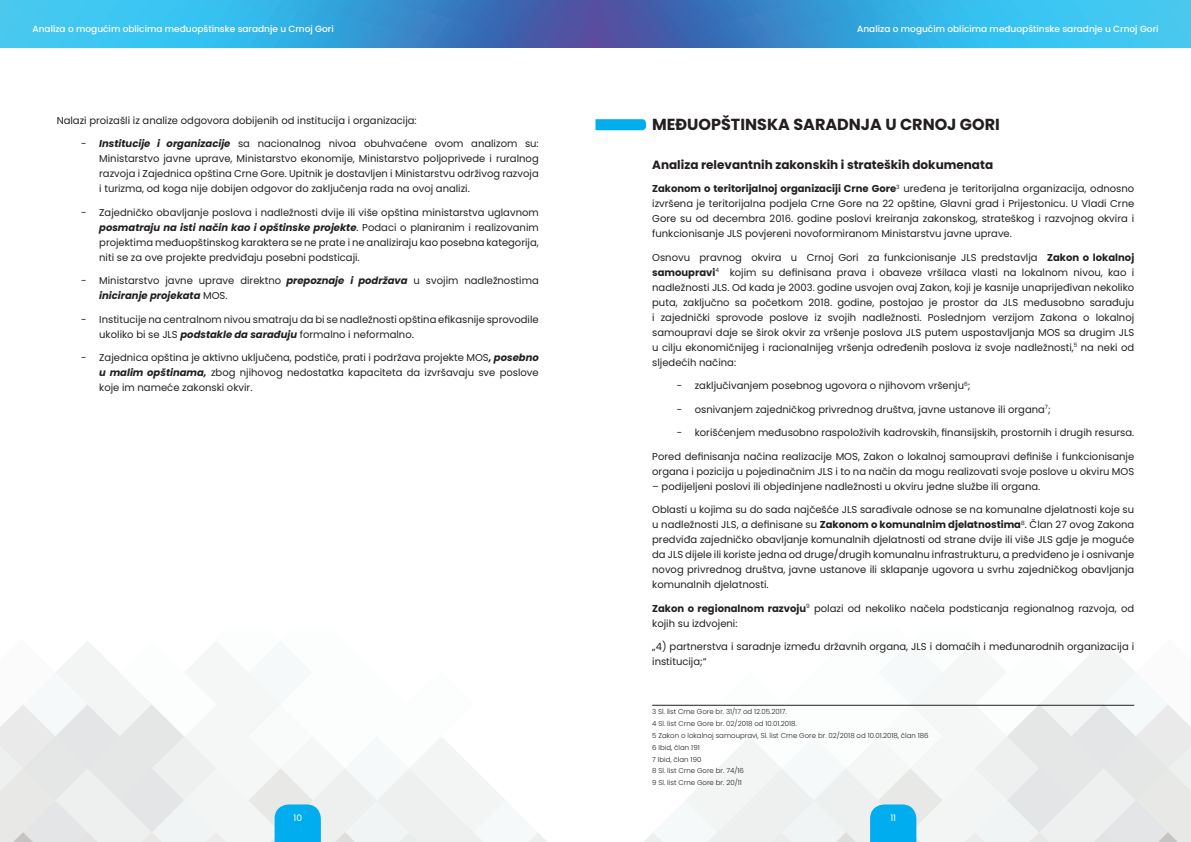
<style>
.page{position:relative;width:1191px;height:842px;background:#fff}
.page>*{position:absolute;margin:0;border:0;box-sizing:border-box;transform-origin:0 0}
.t1{font:700 16px "Poppins";color:#231f20}
.t2{font:700 12px "Poppins";color:#231f20}
.t3{font:10px/15px "Poppins";color:#231f20;text-align:justify}
.t4{font:500 9px "Poppins";color:#fff}
.t5{font:9px "Poppins";color:#fff}
.t6{font:300 7px/11.8px "Poppins";color:#231f20}
.s1{font-weight:700;font-style:italic}
.s2{font-weight:700}
</style>
<div class="page">
<svg style="left:0;top:0;width:595px;height:47px;background:#3b9ed7"></svg>
<svg style="left:595px;top:0;width:596px;height:47px;background:#3b9ed7"></svg>
<svg style="left:275px;top:804px;width:46px;height:38px;background:#0db1ee"></svg>
<svg style="left:870px;top:804px;width:46px;height:38px;background:#0db1ee"></svg>
<hr style="left:652px;top:705px;width:482px;height:1px;background:#231f20">
<svg style="left:595px;top:119px;width:51px;height:11px"></svg>
<p class="t4" style="left:32px;top:24px;width:303px">Analiza o mogućim oblicima međuopštinske saradnje u Crnoj Gori</p>
<p class="t4" style="left:857px;top:24px;width:303px">Analiza o mogućim oblicima međuopštinske saradnje u Crnoj Gori</p>
<p class="t3" style="left:57px;top:113px;width:361px">Nalazi proizašli iz analize odgovora dobijenih od institucija i organizacija:</p>
<p class="t3" style="left:99px;top:136px;width:441px;text-indent:-18px">- <span class="s1">Institucije i organizacije</span> sa nacionalnog nivoa obuhvaćene ovom analizom su:<br>Ministarstvo javne uprave, Ministarstvo ekonomije, Ministarstvo poljoprivede i ruralnog razvoja i Zajednica opština Crne Gore. Upitnik je dostavljen i Ministarstvu održivog razvoja i turizma, od koga nije dobijen odgovor do zaključenja rada na ovoj analizi.</p>
<p class="t3" style="left:99px;top:205px;width:441px;text-indent:-18px">- Zajedničko obavljanje poslova i nadležnosti dvije ili više opština ministarstva uglavnom <span class="s1">posmatraju na isti način kao i opštinske projekte</span>. Podaci o planiranim i realizovanim projektima međuopštinskog karaktera se ne prate i ne analiziraju kao posebna kategorija, niti se za ove projekte predviđaju posebni podsticaji.</p>
<p class="t3" style="left:99px;top:273px;width:441px;text-indent:-18px">- Ministarstvo javne uprave direktno <span class="s1">prepoznaje i podržava</span> u svojim nadležnostima <span class="s1">iniciranje projekata</span> MOS.</p>
<p class="t3" style="left:99px;top:312px;width:441px;text-indent:-18px">- Institucije na centralnom nivou smatraju da bi se nadležnosti opština efikasnije sprovodile ukoliko bi se JLS <span class="s1">podstakle da sarađuju</span> formalno i neformalno.</p>
<p class="t3" style="left:99px;top:350px;width:441px;text-indent:-18px">- Zajednica opština je aktivno uključena, podstiče, prati i podržava projekte MOS<span class="s1">, posebno u malim opštinama,</span> zbog njihovog nedostatka kapaciteta da izvršavaju sve poslove koje im nameće zakonski okvir.</p>
<h1 class="t1" style="left:652px;top:115px;width:349px">MEĐUOPŠTINSKA SARADNJA U CRNOJ GORI</h1>
<p class="t2" style="left:652px;top:158px;width:342px">Analiza relevantnih zakonskih i strateških dokumenata</p>
<p class="t3" style="left:652px;top:181px;width:483px"><span class="s2">Zakonom o teritorijalnoj organizaciji Crne Gore</span><sup>3</sup> uređena je teritorijalna organizacija, odnosno izvršena je teritorijalna podjela Crne Gore na 22 opštine, Glavni grad i Prijestonicu. U Vladi Crne Gore su od decembra 2016. godine poslovi kreiranja zakonskog, strateškog i razvojnog okvira i funkcionisanje JLS povjereni novoformiranom Ministarstvu javne uprave.</p>
<p class="t3" style="left:652px;top:250px;width:483px">Osnovu pravnog okvira u Crnoj Gori za funkcionisanje JLS predstavlja <span class="s2">Zakon o lokalnoj samoupravi</span><sup>4</sup> kojim su definisana prava i obaveze vršilaca vlasti na lokalnom nivou, kao i nadležnosti JLS. Od kada je 2003. godine usvojen ovaj Zakon, koji je kasnije unaprijeđivan nekoliko puta, zaključno sa početkom 2018. godine, postojao je prostor da JLS međusobno sarađuju i zajednički sprovode poslove iz svojih nadležnosti. Poslednjom verzijom Zakona o lokalnoj samoupravi daje se širok okvir za vršenje poslova JLS putem uspostavljanja MOS sa drugim JLS u cilju ekonomičnijeg i racionalnijeg vršenja određenih poslova iz svoje nadležnosti,<sup>5</sup> na neki od sljedećih načina:</p>
<p class="t3" style="left:676px;top:378px;width:295px">- zaključivanjem posebnog ugovora o njihovom vršenju<sup>6</sup>;</p>
<p class="t3" style="left:676px;top:402px;width:375px">- osnivanjem zajedničkog privrednog društva, javne ustanove ili organa<sup>7</sup>;</p>
<p class="t3" style="left:676px;top:425px;width:459px">- korišćenjem međusobno raspoloživih kadrovskih, finansijskih, prostornih i drugih resursa.</p>
<p class="t3" style="left:652px;top:449px;width:483px">Pored definisanja načina realizacije MOS, Zakon o lokalnoj samoupravi definiše i funkcionisanje organa i pozicija u pojedinačnim JLS i to na način da mogu realizovati svoje poslove u okviru MOS</p>
<p class="t3" style="left:652px;top:479px;width:389px">– podijeljeni poslovi ili objedinjene nadležnosti u okviru jedne službe ili organa.</p>
<p class="t3" style="left:652px;top:502px;width:483px">Oblasti u kojima su do sada najčešće JLS sarađivale odnose se na komunalne djelatnosti koje su u nadležnosti JLS, a definisane su <span class="s2">Zakonom o komunalnim djelatnostima</span><sup>8</sup>. Član 27 ovog Zakona predviđa zajedničko obavljanje komunalnih djelatnosti od strane dvije ili više JLS gdje je moguće da JLS dijele ili koriste jedna od druge/drugih komunalnu infrastrukturu, a predviđeno je i osnivanje novog privrednog društva, javne ustanove ili sklapanje ugovora u svrhu zajedničkog obavljanja komunalnih djelatnosti.</p>
<p class="t3" style="left:652px;top:601px;width:483px"><span class="s2">Zakon o regionalnom razvoju</span><sup>9</sup> polazi od nekoliko načela podsticanja regionalnog razvoja, od kojih su izdvojeni:</p>
<p class="t3" style="left:652px;top:639px;width:483px">„4) partnerstva i saradnje između državnih organa, JLS i domaćih i međunarodnih organizacija i institucija;“</p>
<p class="t6" style="left:652px;top:706px;width:278px">3 Sl. list Crne Gore br. 31/17 od 12.05.2017.<br>4 Sl. list Crne Gore br. 02/2018 od 10.01.2018.<br>5 Zakon o lokalnoj samoupravi, Sl. list Crne Gore br. 02/2018 od 10.01.2018, član 186<br>6 Ibid, član 191<br>7 Ibid, član 190<br>8 Sl. list Crne Gore br. 74/16<br>9 Sl. list Crne Gore br. 20/11</p>
<p class="t5" style="left:293px;top:812px;width:10px">10</p>
<p class="t5" style="left:890px;top:812px;width:7px">11</p>
</div>
